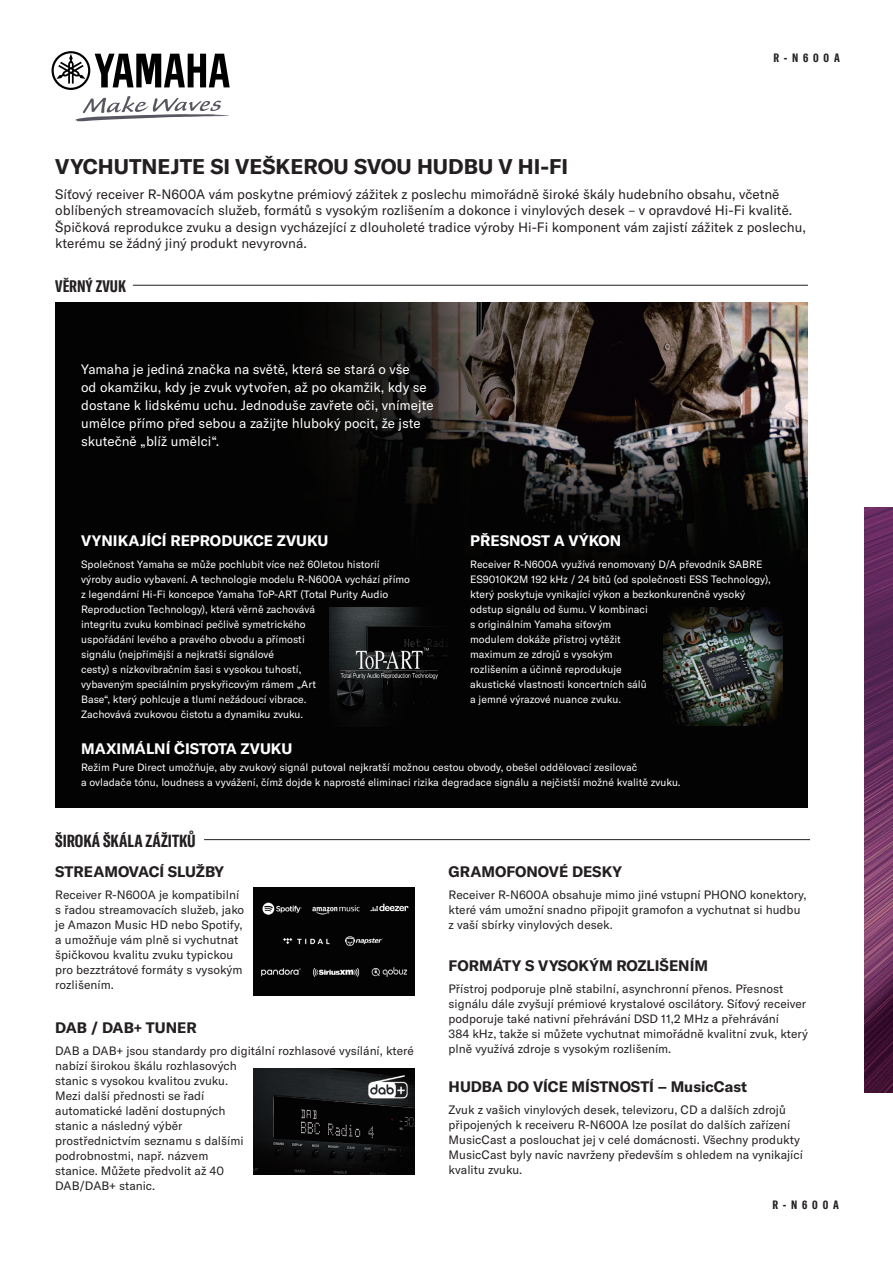
<style>
.page{position:relative;width:893px;height:1263px;background:#fff}
.page>*{position:absolute;margin:0;border:0;box-sizing:border-box;transform-origin:0 0}
.t1{font:700 21px "GT America Y";color:#231f20}
.t2{font:700 extra-condensed 17.25px "GT America Y";color:#231f20}
.t3{font:700 extra-condensed 16.5px "GT America Y";color:#231f20}
.t4{font:700 15px "GT America Y";color:#231f20}
.t5{font:700 15px "GT America Y";color:#fff}
.t6{font:13.5px/16.5px "GT America Y";color:#231f20}
.t7{font:13.5px/18px "GT America Y";color:#fff}
.t8{font:12px/15px "GT America Y";color:#231f20}
.t9{font:700 extra-condensed 12px "GT America Y";letter-spacing:.4em;color:#231f20}
.t10{font:10.5px/15px "GT America Y";color:#fff}
</style>
<div class="page">
<img style="left:55px;top:302px;width:753px;height:506px">
<img style="left:864px;top:507px;width:29px;height:586px">
<svg style="left:52px;top:51px;width:178px;height:39px"></svg>
<svg style="left:75px;top:96px;width:154px;height:26px"></svg>
<img style="left:329px;top:607px;width:119px;height:119px">
<img style="left:663px;top:607px;width:119px;height:119px">
<hr style="left:204px;top:839px;width:606px;height:1px;background:#231f20">
<img style="left:253px;top:888px;width:162px;height:107px">
<img style="left:253px;top:1068px;width:162px;height:106px">
<hr style="left:133px;top:285px;width:675px;height:1px;background:#231f20">
<p class="t9" style="left:773px;top:51px;width:68px">R-N600A</p>
<p class="t1" style="left:55px;top:153px;width:514px">VYCHUTNEJTE SI VEŠKEROU SVOU HUDBU V HI-FI</p>
<p class="t6" style="left:55px;top:186px;width:752px">Síťový receiver R-N600A vám poskytne prémiový zážitek z poslechu mimořádně široké škály hudebního obsahu, včetně oblíbených streamovacích služeb, formátů s vysokým rozlišením a dokonce i vinylových desek – v opravdové Hi-Fi kvalitě.<br>Špičková reprodukce zvuku a design vycházející z dlouholeté tradice výroby Hi-Fi komponent vám zajistí zážitek z poslechu, kterému se žádný jiný produkt nevyrovná.</p>
<p class="t3" style="left:55px;top:276px;width:72px">VĚRNÝ ZVUK</p>
<p class="t7" style="left:81px;top:361px;width:354px">Yamaha je jediná značka na světě, která se stará o vše<br>od okamžiku, kdy je zvuk vytvořen, až po okamžik, kdy se dostane k lidskému uchu. Jednoduše zavřete oči, vnímejte umělce přímo před sebou a zažijte hluboký pocit, že jste skutečně „blíž umělci“.</p>
<p class="t5" style="left:81px;top:531px;width:249px">VYNIKAJÍCÍ REPRODUKCE ZVUKU</p>
<p class="t10" style="left:81px;top:557px;width:330px">Společnost Yamaha se může pochlubit více než 60letou historií výroby audio vybavení. A technologie modelu R-N600A vychází přímo z legendární Hi-Fi koncepce Yamaha ToP-ART (Total Purity Audio Reproduction Technology), která věrně zachovává<br>integritu zvuku kombinací pečlivě symetrického<br>uspořádání levého a pravého obvodu a přímosti<br>signálu (nejpřímější a nejkratší signálové<br>cesty) s nízkovibračním šasi s vysokou tuhostí,<br>vybaveným speciálním pryskyřicovým rámem „Art<br>Base“, který pohlcuje a tlumí nežádoucí vibrace.<br>Zachovává zvukovou čistotu a dynamiku zvuku.</p>
<p class="t5" style="left:81px;top:740px;width:213px">MAXIMÁLNÍ ČISTOTA ZVUKU</p>
<p class="t5" style="left:470px;top:531px;width:153px">PŘESNOST A VÝKON</p>
<p class="t10" style="left:470px;top:557px;width:302px">Receiver R-N600A využívá renomovaný D/A převodník SABRE ES9010K2M 192 kHz / 24 bitů (od společnosti ESS Technology), který poskytuje vynikající výkon a bezkonkurenčně vysoký odstup signálu od šumu. V kombinaci<br>s originálním Yamaha síťovým<br>modulem dokáže přístroj vytěžit<br>maximum ze zdrojů s vysokým<br>rozlišením a účinně reprodukuje<br>akustické vlastnosti koncertních sálů<br>a jemné výrazové nuance zvuku.</p>
<p class="t10" style="left:81px;top:759px;width:601px">Režim Pure Direct umožňuje, aby zvukový signál putoval nejkratší možnou cestou obvody, obešel oddělovací zesilovač<br>a ovladače tónu, loudness a vyvážení, čímž dojde k naprosté eliminaci rizika degradace signálu a nejčistší možné kvalitě zvuku.</p>
<p class="t2" style="left:55px;top:830px;width:142px">ŠIROKÁ ŠKÁLA ZÁŽITKŮ</p>
<p class="t4" style="left:55px;top:862px;width:170px">STREAMOVACÍ SLUŽBY</p>
<p class="t8" style="left:55px;top:887px;width:191px">Receiver R-N600A je kompatibilní s řadou streamovacích služeb, jako je Amazon Music HD nebo Spotify, a umožňuje vám plně si vychutnat špičkovou kvalitu zvuku typickou pro bezztrátové formáty s vysokým rozlišením.</p>
<p class="t4" style="left:55px;top:1018px;width:143px">DAB / DAB+ TUNER</p>
<p class="t8" style="left:55px;top:1043px;width:360px">DAB a DAB+ jsou standardy pro digitální rozhlasové vysílání, které nabízí širokou škálu rozhlasových<br>stanic s vysokou kvalitou zvuku.<br>Mezi další přednosti se řadí<br>automatické ladění dostupných<br>stanic a následný výběr<br>prostřednictvím seznamu s dalšími<br>podrobnostmi, např. názvem<br>stanice. Můžete předvolit až 40<br>DAB/DAB+ stanic.</p>
<p class="t4" style="left:449px;top:862px;width:175px">GRAMOFONOVÉ DESKY</p>
<p class="t8" style="left:449px;top:887px;width:359px">Receiver R-N600A obsahuje mimo jiné vstupní PHONO konektory, které vám umožní snadno připojit gramofon a vychutnat si hudbu z vaší sbírky vinylových desek.</p>
<p class="t4" style="left:449px;top:956px;width:261px">FORMÁTY S VYSOKÝM ROZLIŠENÍM</p>
<p class="t8" style="left:449px;top:981px;width:361px">Přístroj podporuje plně stabilní, asynchronní přenos. Přesnost signálu dále zvyšují prémiové krystalové oscilátory. Síťový receiver podporuje také nativní přehrávání DSD 11,2 MHz a přehrávání<br>384 kHz, takže si můžete vychutnat mimořádně kvalitní zvuk, který plně využívá zdroje s vysokým rozlišením.</p>
<p class="t4" style="left:449px;top:1077px;width:300px">HUDBA DO VÍCE MÍSTNOSTÍ – MusicCast</p>
<p class="t8" style="left:449px;top:1102px;width:356px">Zvuk z vašich vinylových desek, televizoru, CD a dalších zdrojů připojených k receiveru R-N600A lze posílat do dalších zařízení MusicCast a poslouchat jej v celé domácnosti. Všechny produkty MusicCast byly navíc navrženy především s ohledem na vynikající kvalitu zvuku.</p>
<p class="t9" style="left:772px;top:1197px;width:68px">R-N600A</p>
</div>
